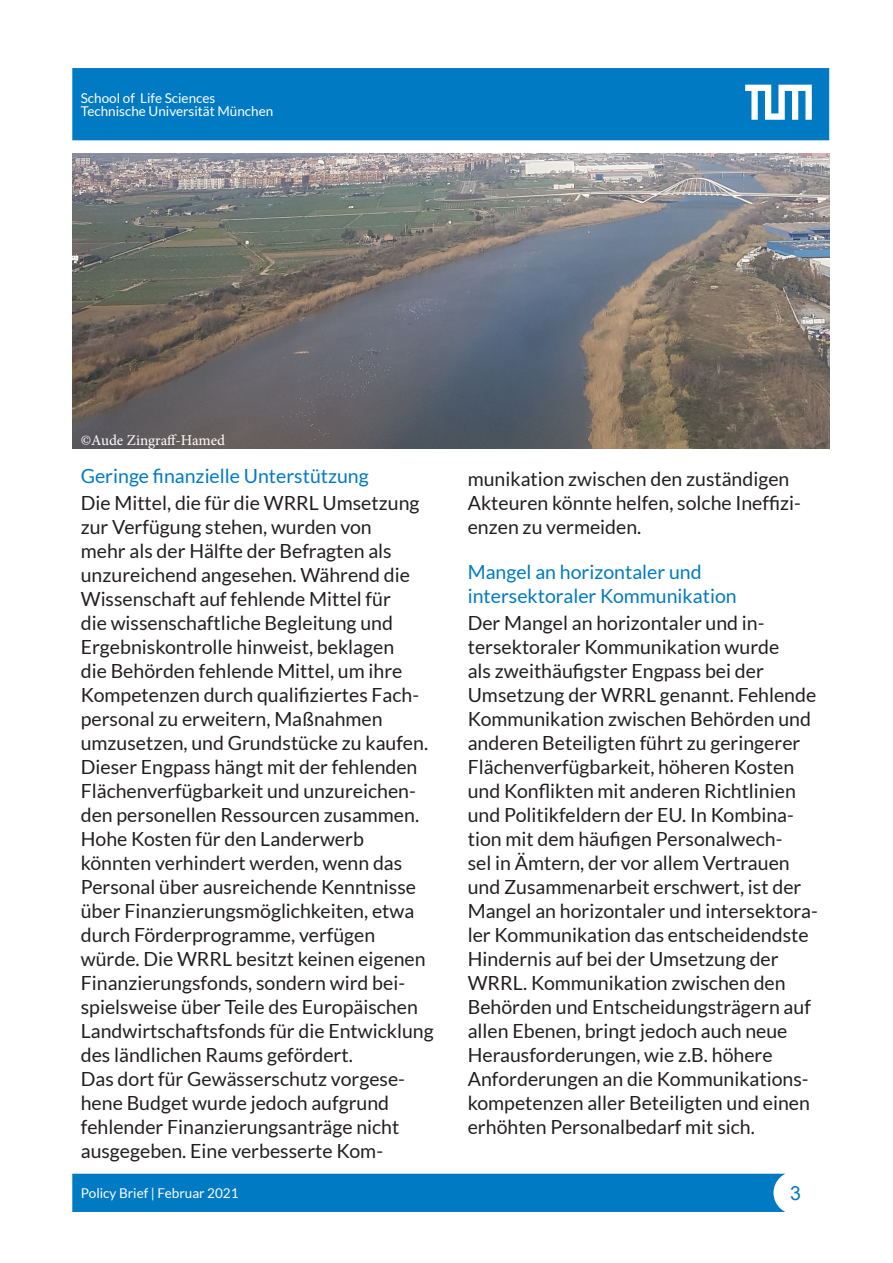
<style>
.page{position:relative;width:893px;height:1263px;background:#fff}
.page>*{position:absolute;margin:0;border:0;box-sizing:border-box;transform-origin:0 0}
.Fließtext{font:19.5px/24px "Lato";color:#231f20}
.Zwischenüberschrifte{font:19.5px "Lato";color:#007ac2}
.t1{font:19.5px "Arial";color:#007ac2}
.t2{font:15px "Minion Pro";color:#fff}
.Kopf_Fusszeile{font:13.5px "Lato";color:#fff}
</style>
<div class="page">
<div style="left:72px;top:1174px;width:714px;height:38px;background:#007ac2"></div>
<div style="left:774px;top:1172px;width:43px;height:42px;background:#fff;border-radius:50%"></div>
<div style="left:773px;top:1171px;width:45px;height:43px;border:2px solid #fff;border-radius:50%"></div>
<div style="left:72px;top:68px;width:757px;height:72px;background:#007ac2"></div>
<svg style="left:736px;top:76px;width:85px;height:53px"></svg>
<img style="left:72px;top:153px;width:757px;height:296px">
<p class="Kopf_Fusszeile" style="left:81px;top:90px;width:136px">School of Life Sciences</p>
<p class="Kopf_Fusszeile" style="left:81px;top:104px;width:194px">Technische Universität München</p>
<p class="t2" style="left:81px;top:430px;width:146px">©Aude Zingraff-Hamed</p>
<p class="Zwischenüberschrifte" style="left:81px;top:465px;width:289px">Geringe finanzielle Unterstützung</p>
<p class="Fließtext" style="left:81px;top:491px;width:349px">Die Mittel, die für die WRRL Umsetzung zur Verfügung stehen, wurden von<br>mehr als der Hälfte der Befragten als unzureichend angesehen. Während die Wissenschaft auf fehlende Mittel für<br>die wissenschaftliche Begleitung und Ergebniskontrolle hinweist, beklagen<br>die Behörden fehlende Mittel, um ihre Kompetenzen durch qualifiziertes Fach&shy;personal zu erweitern, Maßnahmen umzusetzen, und Grundstücke zu kaufen.<br>Dieser Engpass hängt mit der fehlenden Flächenverfügbarkeit und unzureichen&shy;den personellen Ressourcen zusammen.<br>Hohe Kosten für den Landerwerb könnten verhindert werden, wenn das Personal über ausreichende Kenntnisse über Finanzierungsmöglichkeiten, etwa durch Förderprogramme, verfügen würde. Die WRRL besitzt keinen eigenen</p>
<p class="Fließtext" style="left:81px;top:971px;width:354px">Finanzierungsfonds, sondern wird bei&shy;spielsweise über Teile des Europäischen Landwirtschaftsfonds für die Entwicklung des ländlichen Raums gefördert.</p>
<p class="Fließtext" style="left:81px;top:1067px;width:326px">Das dort für Gewässerschutz vorgese&shy;hene Budget wurde jedoch aufgrund fehlender Finanzierungsanträge nicht ausgegeben. Eine verbesserte Kom-</p>
<p class="Fließtext" style="left:468px;top:467px;width:335px">munikation zwischen den zuständigen<br>Akteuren könnte helfen, solche Ineffizi&shy;enzen zu vermeiden.</p>
<p class="Zwischenüberschrifte" style="left:468px;top:561px;width:235px">Mangel an horizontaler und</p>
<p class="Zwischenüberschrifte" style="left:468px;top:585px;width:270px">intersektoraler Kommunikation</p>
<p class="Fließtext" style="left:468px;top:611px;width:352px">Der Mangel an horizontaler und in&shy;tersektoraler Kommunikation wurde<br>als zweithäufigster Engpass bei der Umsetzung der WRRL genannt. Fehlende Kommunikation zwischen Behörden und anderen Beteiligten führt zu geringerer Flächenverfügbarkeit, höheren Kosten und Konflikten mit anderen Richtlinien und Politikfeldern der EU. In Kombina&shy;tion mit dem häufigen Personalwech-<br>sel in Ämtern, der vor allem Vertrauen und Zusammenarbeit erschwert, ist der Mangel an horizontaler und intersektora&shy;ler Kommunikation das entscheidendste Hindernis auf bei der Umsetzung der WRRL. Kommunikation zwischen den Behörden und Entscheidungsträgern auf allen Ebenen, bringt jedoch auch neue Herausforderungen, wie z.B. höhere Anforderungen an die Kommunikations&shy;kompetenzen aller Beteiligten und einen erhöhten Personalbedarf mit sich.</p>
<p class="Kopf_Fusszeile" style="left:81px;top:1186px;width:159px">Policy Brief | Februar 2021</p>
<p class="t1" style="left:790px;top:1179px;width:12px">3</p>
</div>
